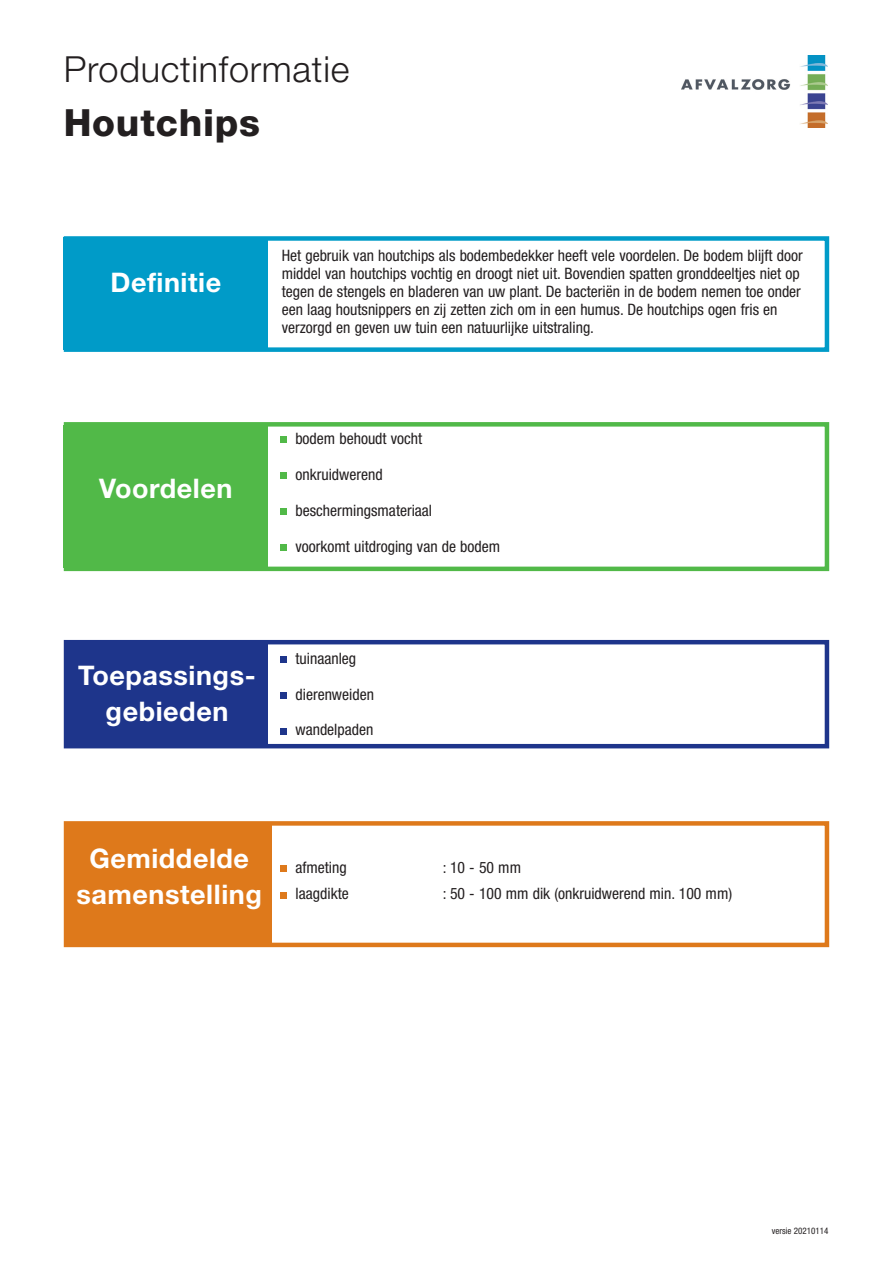
<style>
.page{position:relative;width:893px;height:1263px;background:#fff}
.page>*{position:absolute;margin:0;border:0;box-sizing:border-box;transform-origin:0 0}
.titel{font:800 37.5px "Helvetica Neue LT Std";letter-spacing:.02em;color:#231f20}
.ondertitel{font:300 36px "Helvetica Neue LT Std";letter-spacing:.02em;color:#231f20}
.t1{font:700 27px/36px "Helvetica Neue LT Std";letter-spacing:.02em;color:#fff;text-align:center}
.platte_tekst{font:condensed 15.75px/18px "Helvetica Neue LT Std";color:#231f20}
.platte_tekst-2{font:condensed 9px "Helvetica Neue LT Std";color:#231f20}
</style>
<div class="page">
<div style="left:64px;top:821px;width:765px;height:126px;border:4px solid #de791b"></div>
<div style="left:281px;top:865px;width:6px;height:7px;background:#de791b"></div>
<svg style="left:281px;top:892px;width:6px;height:6px"></svg>
<div style="left:64px;top:640px;width:765px;height:108px;border:4px solid #1e358b"></div>
<div style="left:66px;top:642px;width:202px;height:105px;background:#1e358b"></div>
<div style="left:64px;top:422px;width:765px;height:149px;border:4px solid #51b948"></div>
<div style="left:64px;top:236px;width:765px;height:116px;border:4px solid #009bc8"></div>
<div style="left:64px;top:237px;width:204px;height:113px;background:#009bc8"></div>
<div style="left:64px;top:425px;width:204px;height:143px;background:#51b948"></div>
<div style="left:67px;top:823px;width:204px;height:123px;background:#de791b"></div>
<svg style="left:281px;top:437px;width:6px;height:6px"></svg>
<svg style="left:281px;top:473px;width:6px;height:6px"></svg>
<svg style="left:281px;top:509px;width:6px;height:6px"></svg>
<svg style="left:281px;top:545px;width:6px;height:6px"></svg>
<svg style="left:281px;top:657px;width:6px;height:6px"></svg>
<svg style="left:281px;top:693px;width:6px;height:6px"></svg>
<svg style="left:281px;top:729px;width:6px;height:6px"></svg>
<img style="left:681px;top:56px;width:147px;height:72px">
<p class="ondertitel" style="left:64px;top:47px;width:287px">Productinformatie</p>
<p class="titel" style="left:64px;top:100px;width:198px">Houtchips</p>
<p class="t1" style="left:110px;top:264px;width:112px">Definitie</p>
<p class="t1" style="left:99px;top:469px;width:135px">Voordelen</p>
<p class="platte_tekst" style="left:282px;top:246px;width:522px">Het gebruik van houtchips als bodembedekker heeft vele voordelen. De bodem blijft door middel van houtchips vochtig en droogt niet uit. Bovendien spatten gronddeeltjes niet op tegen de stengels en bladeren van uw plant. De bacteriën in de bodem nemen toe onder een laag houtsnippers en zij zetten zich om in een humus. De houtchips ogen fris en verzorgd en geven uw tuin een natuurlijke uitstraling.</p>
<p class="platte_tekst" style="left:295px;top:430px;width:128px">bodem behoudt vocht</p>
<p class="platte_tekst" style="left:296px;top:466px;width:89px">onkruidwerend</p>
<p class="platte_tekst" style="left:296px;top:502px;width:138px">beschermingsmateriaal</p>
<p class="platte_tekst" style="left:296px;top:538px;width:206px">voorkomt uitdroging van de bodem</p>
<p class="t1" style="left:78px;top:657px;width:179px">Toepassings-</p>
<p class="t1" style="left:106px;top:693px;width:124px">gebieden</p>
<p class="platte_tekst" style="left:296px;top:649px;width:62px">tuinaanleg</p>
<p class="platte_tekst" style="left:296px;top:685px;width:80px">dierenweiden</p>
<p class="platte_tekst" style="left:296px;top:720px;width:79px">wandelpaden</p>
<p class="t1" style="left:77px;top:840px;width:187px">Gemiddelde samenstelling</p>
<p class="platte_tekst" style="left:295px;top:858px;width:53px">afmeting</p>
<p class="platte_tekst" style="left:443px;top:858px;width:80px">: 10 - 50 mm</p>
<p class="platte_tekst" style="left:296px;top:884px;width:55px">laagdikte</p>
<p class="platte_tekst" style="left:443px;top:884px;width:291px">: 50 - 100 mm dik (onkruidwerend min. 100 mm)</p>
<p class="platte_tekst-2" style="left:772px;top:1225px;width:58px">versie 20210114</p>
</div>
